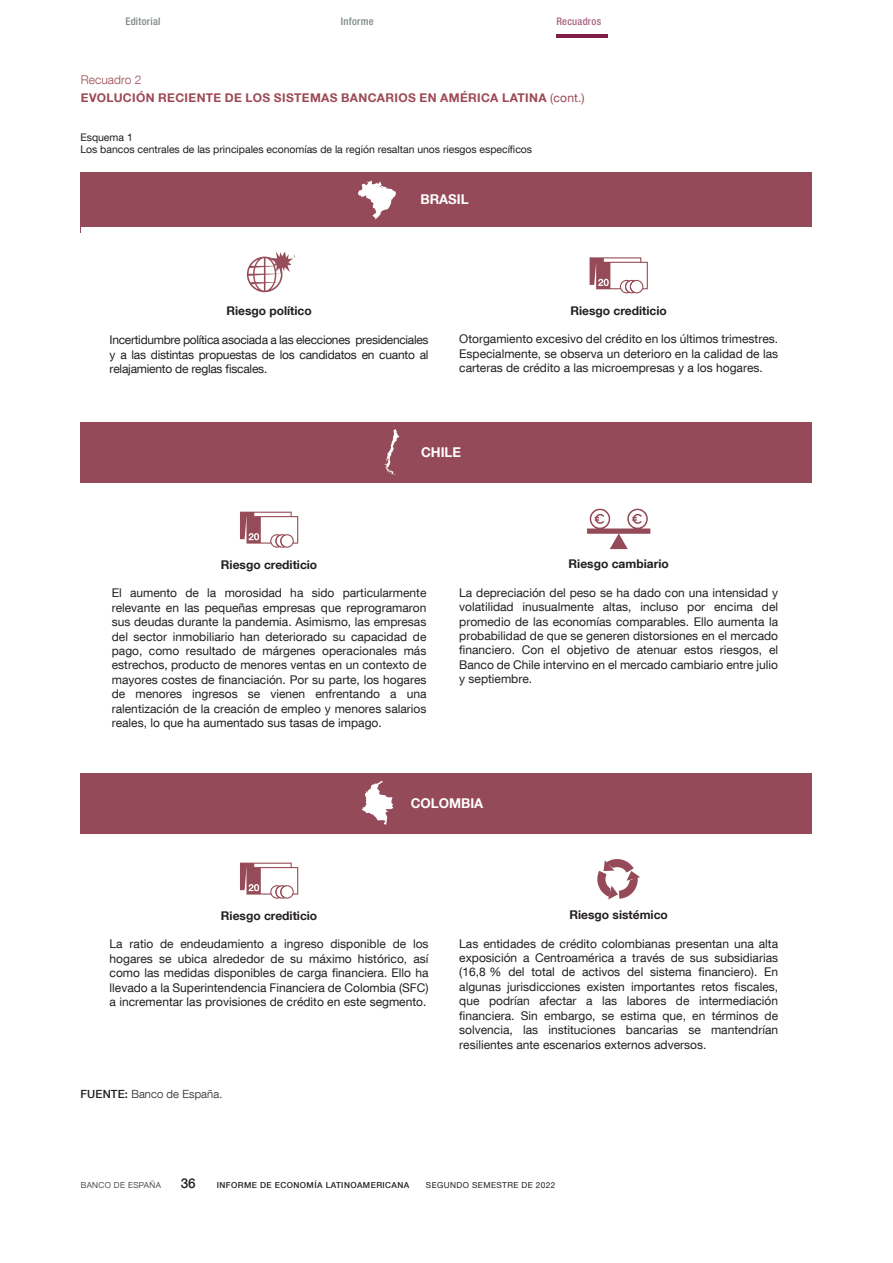
<style>
.page{position:relative;width:893px;height:1263px;background:#fff}
.page>*{position:absolute;margin:0;border:0;box-sizing:border-box;transform-origin:0 0}
.t1{font:700 13.5px "Bd E Neue Helvetica";color:#fff}
.t2{font:500 13.5px "Bd E Neue Helvetica";color:#231f20}
.t3{font:12px/14.4px "Bd E Neue Helvetica";color:#231f20;text-align:justify}
.t4{font:700 12px "Bd E Neue Helvetica";color:#231f20}
.Título_recuadro{font:700 12px "Bd E Neue Helvetica";letter-spacing:.03em;color:#9d4855}
.Numero_recuadro{font:300 12px "Bd E Neue Helvetica";letter-spacing:.005em;color:#9d4855}
.t5{font:300 11.25px "Bd E Neue Helvetica";letter-spacing:.01em;color:#231f20}
.t6{font:10.5px/12.6px "Bd E Neue Helvetica";color:#231f20}
.Texto_capítulo{font:500 condensed 10.5px "Bd E Neue Helvetica";letter-spacing:.025em;color:#7a8785}
.Texto_capítulo-2{font:500 condensed 10.5px "Bd E Neue Helvetica";letter-spacing:.025em;color:#a6627e}
.t7{font:500 8.25px "Bd E Neue Helvetica";letter-spacing:.05em;color:#231f20}
.t8{font:8.25px "Bd E Neue Helvetica";letter-spacing:.05em;color:#231f20}
.t9{font:300 8.25px "Bd E Neue Helvetica";letter-spacing:.05em;color:#231f20}
.s1{font-weight:400}
.s2{font-weight:500}
</style>
<div class="page">
<div style="left:81px;top:173px;width:731px;height:60px;background:#944a58"></div>
<div style="left:81px;top:227px;width:730px;height:175px;background:#fff"></div>
<svg style="left:590px;top:257px;width:58px;height:36px"></svg>
<svg style="left:358px;top:180px;width:38px;height:40px"></svg>
<svg style="left:247px;top:251px;width:48px;height:41px"></svg>
<div style="left:81px;top:422px;width:731px;height:61px;background:#944a58"></div>
<svg style="left:240px;top:512px;width:58px;height:36px"></svg>
<svg style="left:587px;top:509px;width:63px;height:40px"></svg>
<svg style="left:384px;top:429px;width:15px;height:45px"></svg>
<div style="left:80px;top:773px;width:732px;height:61px;background:#944a58"></div>
<svg style="left:240px;top:863px;width:58px;height:36px"></svg>
<svg style="left:362px;top:781px;width:31px;height:44px"></svg>
<svg style="left:597px;top:859px;width:43px;height:40px"></svg>
<hr style="left:556px;top:34px;width:52px;height:4px;background:#801f47">
<p class="Texto_capítulo" style="left:125px;top:15px;width:37px">Editorial</p>
<p class="Texto_capítulo" style="left:341px;top:15px;width:34px">Informe</p>
<p class="Texto_capítulo-2" style="left:556px;top:15px;width:46px">Recuadros</p>
<p class="Numero_recuadro" style="left:81px;top:72px;width:62px">Recuadro 2</p>
<h4 class="Título_recuadro" style="left:81px;top:90px;width:505px">EVOLUCIÓN RECIENTE DE LOS SISTEMAS BANCARIOS EN AMÉRICA LATINA <span class="s1">(cont.)</span></h4>
<p class="t6" style="left:80px;top:130px;width:453px">Esquema 1<br>Los bancos centrales de las principales economías de la región resaltan unos riesgos específicos</p>
<p class="t1" style="left:420px;top:191px;width:50px">BRASIL</p>
<p class="t4" style="left:226px;top:303px;width:87px">Riesgo político</p>
<p class="t3" style="left:110px;top:332px;width:320px">Incertidumbre política asociada a las elecciones presidenciales y a las distintas propuestas de los candidatos en cuanto al relajamiento de reglas fiscales.</p>
<p class="t4" style="left:570px;top:303px;width:98px">Riesgo crediticio</p>
<p class="t3" style="left:459px;top:332px;width:320px">Otorgamiento excesivo del crédito en los últimos trimestres.<br>Especialmente, se observa un deterioro en la calidad de las carteras de crédito a las microempresas y a los hogares.</p>
<p class="t1" style="left:421px;top:444px;width:41px">CHILE</p>
<p class="t4" style="left:221px;top:557px;width:98px">Riesgo crediticio</p>
<p class="t3" style="left:112px;top:586px;width:316px">El aumento de la morosidad ha sido particularmente relevante en las pequeñas empresas que reprogramaron sus deudas durante la pandemia. Asimismo, las empresas del sector inmobiliario han deteriorado su capacidad de pago, como resultado de márgenes operacionales más estrechos, producto de menores ventas en un contexto de mayores costes de financiación. Por su parte, los hogares de menores ingresos se vienen enfrentando a una ralentización de la creación de empleo y menores salarios reales, lo que ha aumentado sus tasas de impago.</p>
<p class="t4" style="left:569px;top:556px;width:102px">Riesgo cambiario</p>
<p class="t3" style="left:459px;top:585px;width:320px">La depreciación del peso se ha dado con una intensidad y volatilidad inusualmente altas, incluso por encima del promedio de las economías comparables. Ello aumenta la probabilidad de que se generen distorsiones en el mercado financiero. Con el objetivo de atenuar estos riesgos, el Banco de Chile intervino en el mercado cambiario entre julio y septiembre.</p>
<p class="t1" style="left:411px;top:795px;width:74px">COLOMBIA</p>
<p class="t4" style="left:221px;top:908px;width:98px">Riesgo crediticio</p>
<p class="t3" style="left:110px;top:936px;width:320px">La ratio de endeudamiento a ingreso disponible de los hogares se ubica alrededor de su máximo histórico, así como las medidas disponibles de carga financiera. Ello ha llevado a la Superintendencia Financiera de Colombia (SFC) a incrementar las provisiones de crédito en este segmento.</p>
<p class="t5" style="left:80px;top:1087px;width:143px"><span class="s2">FUENTE:</span> Banco de España.</p>
<p class="t4" style="left:569px;top:907px;width:100px">Riesgo sistémico</p>
<p class="t3" style="left:459px;top:936px;width:320px">Las entidades de crédito colombianas presentan una alta exposición a Centroamérica a través de sus subsidiarias (16,8 % del total de activos del sistema financiero). En algunas jurisdicciones existen importantes retos fiscales, que podrían afectar a las labores de intermediación financiera. Sin embargo, se estima que, en términos de solvencia, las instituciones bancarias se mantendrían resilientes ante escenarios externos adversos.</p>
<p class="t9" style="left:81px;top:1180px;width:82px">BANCO DE ESPAÑA</p>
<p class="t2" style="left:181px;top:1175px;width:16px">36</p>
<p class="t7" style="left:217px;top:1180px;width:194px">INFORME DE ECONOMÍA LATINOAMERICANA</p>
<p class="t8" style="left:426px;top:1180px;width:131px">SEGUNDO SEMESTRE DE 2022</p>
</div>
